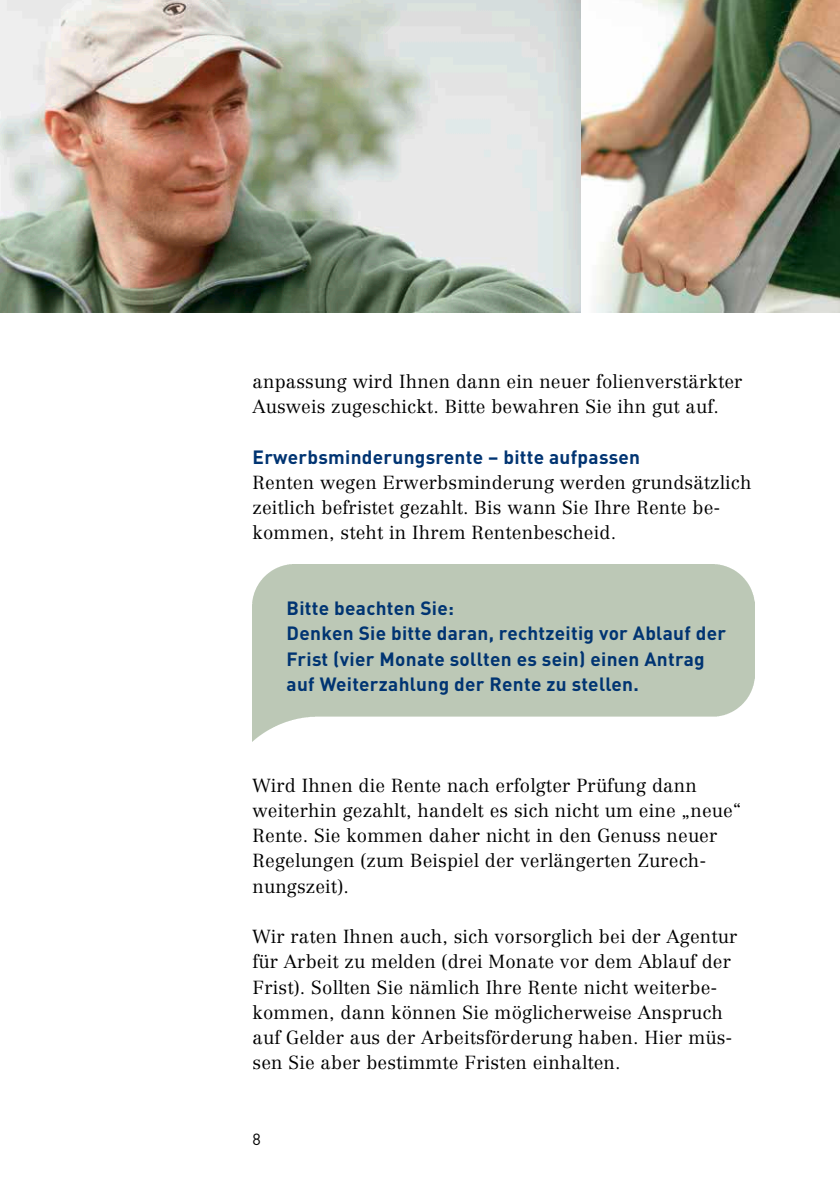
<style>
.page{position:relative;width:840px;height:1191px;background:#fff}
.page>*{position:absolute;margin:0;border:0;box-sizing:border-box;transform-origin:0 0}
.t1{font:700 19px/25.2px "DIN";letter-spacing:.015em;color:#003472}
.t2{font:300 18.6px/25.2px "Centennial LT Pro";letter-spacing:.01em;color:#000}
.t3{font:16px "DIN";color:#000}
</style>
<div class="page">
<img style="left:0;top:0;width:839px;height:312px">
<p class="t2" style="left:252px;top:369px;width:491px">anpassung wird Ihnen dann ein neuer folienverstärkter<br>Ausweis zugeschickt. Bitte bewahren Sie ihn gut auf.</p>
<h3 class="t1" style="left:252px;top:443px;width:389px">Erwerbsminderungsrente – bitte aufpassen</h3>
<p class="t2" style="left:252px;top:469px;width:500px">Renten wegen Erwerbsminderung werden grundsätzlich zeitlich befristet gezahlt. Bis wann Sie Ihre Rente be&shy;kommen, steht in Ihrem Rentenbescheid.</p>
<p class="t1" style="left:286px;top:595px;width:169px">Bitte beachten Sie:</p>
<p class="t1" style="left:286px;top:620px;width:441px">Denken Sie bitte daran, rechtzeitig vor Ablauf der<br>Frist (vier Monate sollten es sein) einen Antrag auf Weiterzahlung der Rente zu stellen.</p>
<p class="t2" style="left:252px;top:772px;width:490px">Wird Ihnen die Rente nach erfolgter Prüfung dann weiterhin gezahlt, handelt es sich nicht um eine „neue“ Rente. Sie kommen daher nicht in den Genuss neuer Regelungen (zum Beispiel der verlängerten Zurech&shy;nungszeit).</p>
<p class="t2" style="left:252px;top:924px;width:486px">Wir raten Ihnen auch, sich vorsorglich bei der Agentur für Arbeit zu melden (drei Monate vor dem Ablauf der Frist). Sollten Sie nämlich Ihre Rente nicht weiterbe&shy;kommen, dann können Sie möglicherweise Anspruch auf Gelder aus der Arbeitsförderung haben. Hier müs&shy;sen Sie aber bestimmte Fristen einhalten.</p>
<p class="t3" style="left:252px;top:1129px;width:10px">8</p>
</div>
